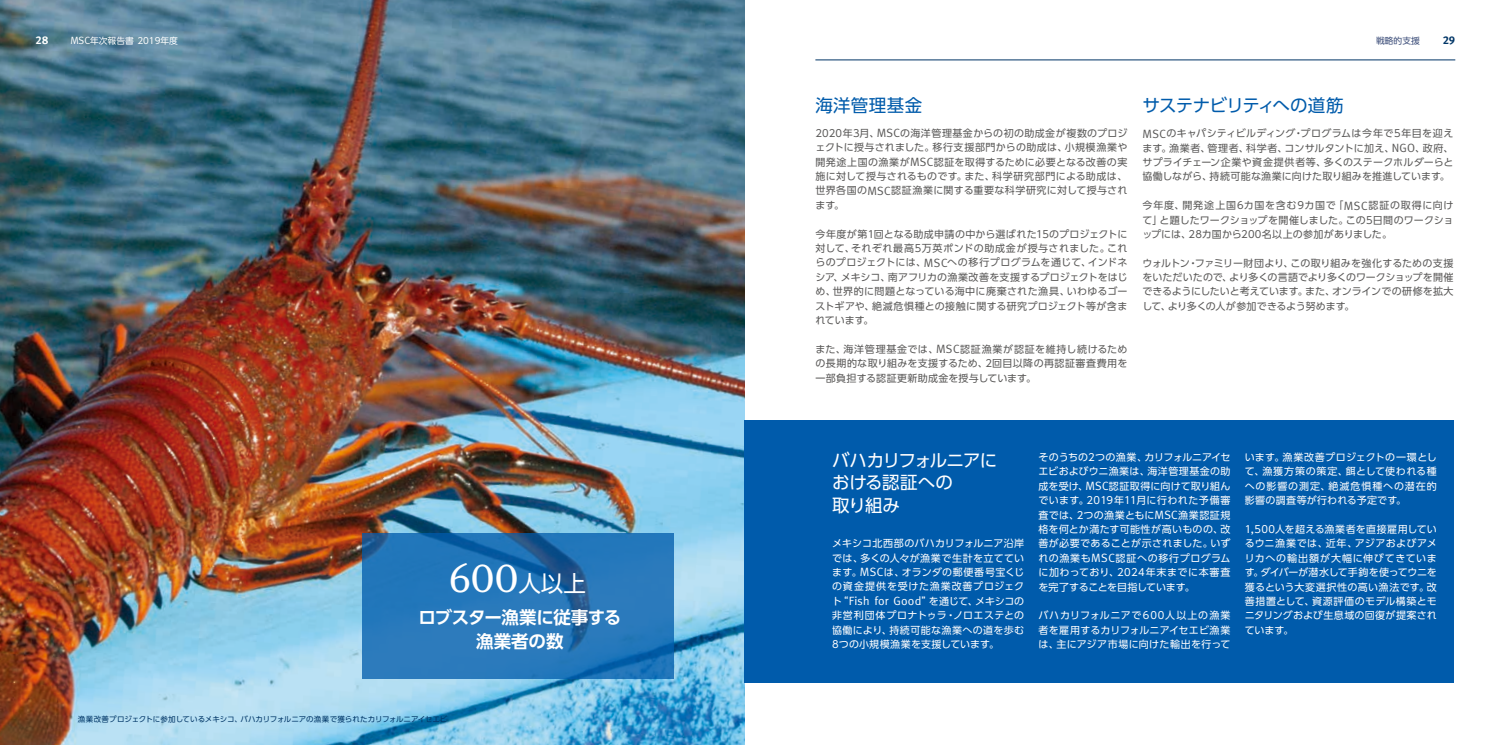
<style>
.page{position:relative;width:1489px;height:745px;background:#fff}
.page>*{position:absolute;margin:0;border:0;box-sizing:border-box;transform-origin:0 0}
.t1{font:41.25px "Meta Serif Pro";color:#fff}
.t2{font:17.5px/22.5px "UD Shin Go Pro";letter-spacing:-.045em;color:#fff}
.t3{font:700 17.5px/23.8px "UD Shin Go Pro De";letter-spacing:-.02em;color:#fff;text-align:center}
.t4{font:17.5px "UD Shin Go Pro";letter-spacing:-.045em;color:#005bab}
.t5{font:17.5px "UD Shin Go Pro";letter-spacing:-.005em;color:#005bab}
.t6{font:700 11.25px "Meta Pro";color:#fff}
.t7{font:700 11.25px "Meta Pro";color:#003566}
.t8{font:10px/14.4px "UD Shin Go Pro";letter-spacing:.015em;color:#595857;text-align:justify}
.t9{font:10px/14.4px "UD Shin Go Pro";letter-spacing:.035em;color:#fff;text-align:justify}
.t10{font:8.75px "UD Shin Go Pro";color:#fff}
.t11{font:8.75px "UD Shin Go Pro";color:#3f507b}
.t12{font:7.5px "UD Shin Go Pro";letter-spacing:-.01em;color:#003566}
.s1{font-family:"Meta";font-size:10.5px}
.s2{font-family:"UD Shin Go Pro";font-size:22.5px}
.s3{font-family:"Meta";font-size:12px}
</style>
<div class="page">
<img style="left:0;top:0;width:744px;height:744px">
<div style="left:744px;top:420px;width:709px;height:262px;background:#005bab"></div>
<svg style="left:361px;top:533px;width:312px;height:145px;fill:#2678bb"></svg>
<hr style="left:815px;top:60px;width:640px;height:1px;background:#003566">
<p class="t6" style="left:35px;top:33px;width:15px">28</p>
<p class="t10" style="left:71px;top:33px;width:109px"><span class="s1">MSC</span>年次報告書 2019年度</p>
<p class="t11" style="left:1375px;top:33px;width:45px">戦略的支援</p>
<p class="t7" style="left:1442px;top:33px;width:14px">29</p>
<h1 class="t1" style="left:449px;top:547px;width:138px">600<span class="s2">人以上</span></h1>
<h2 class="t3" style="left:418px;top:604px;width:204px">ロブスター漁業に従事する漁業者の数</h2>
<p class="t12" style="left:78px;top:712px;width:371px">漁業改善プロジェクトに参加しているメキシコ、バハカリフォルニアの漁業で獲られたカリフォルニアイセエビ</p>
<h2 class="t5" style="left:815px;top:91px;width:108px">海洋管理基金</h2>
<p class="t8" style="left:815px;top:125px;width:313px">2020年3月、<span class="s3">MSC</span>の海洋管理基金からの初の助成金が複数のプロジェクトに授与されました。移行支援部門からの助成は、小規模漁業や開発途上国の漁業が<span class="s3">MSC</span>認証を取得するために必要となる改善の実施に対して授与されるものです。また、科学研究部門による助成は、世界各国の<span class="s3">MSC</span>認証漁業に関する重要な科学研究に対して授与されます。</p>
<p class="t8" style="left:815px;top:226px;width:313px">今年度が第1回となる助成申請の中から選ばれた15のプロジェクトに対して、それぞれ最高5万英ポンドの助成金が授与されました。これらのプロジェクトには、<span class="s3">MSC</span>への移行プログラムを通じて、インドネシア、メキシコ、南アフリカの漁業改善を支援するプロジェクトをはじめ、世界的に問題となっている海中に廃棄された漁具、いわゆるゴーストギアや、絶滅危惧種との接触に関する研究プロジェクト等が含まれています。</p>
<p class="t8" style="left:815px;top:341px;width:313px">また、海洋管理基金では、<span class="s3">MSC</span>認証漁業が認証を維持し続けるための長期的な取り組みを支援するため、2回目以降の再認証審査費用を一部負担する認証更新助成金を授与しています。</p>
<h2 class="t4" style="left:1142px;top:91px;width:203px">サステナビリティへの道筋</h2>
<p class="t8" style="left:1142px;top:126px;width:313px"><span class="s3">MSC</span>のキャパシティビルディング・プログラムは今年で5年目を迎えます。漁業者、管理者、科学者、コンサルタントに加え、<span class="s3">NGO</span>、政府、サプライチェーン企業や資金提供者等、多くのステークホルダーらと協働しながら、持続可能な漁業に向けた取り組みを推進しています。</p>
<p class="t8" style="left:1142px;top:198px;width:313px">今年度、開発途上国6カ国を含む9カ国で「<span class="s3">MSC</span>認証の取得に向けて」と題したワークショップを開催しました。この5日間のワークショップには、28カ国から200名以上の参加がありました。</p>
<p class="t8" style="left:1142px;top:255px;width:313px">ウォルトン・ファミリー財団より、この取り組みを強化するための支援をいただいたので、より多くの言語でより多くのワークショップを開催できるようにしたいと考えています。また、オンラインでの研修を拡大して、より多くの人が参加できるよう努めます。</p>
<h2 class="t2" style="left:832px;top:448px;width:167px">バハカリフォルニアにおける認証への<br>取り組み</h2>
<p class="t9" style="left:832px;top:535px;width:193px">メキシコ北西部のバハカリフォルニア沿岸では、多くの人々が漁業で生計を立てています。<span class="s3">MSC</span>は、オランダの郵便番号宝くじの資金提供を受けた漁業改善プロジェクト“<span class="s3">Fish for Good</span>”を通じて、メキシコの非営利団体プロナトゥラ・ノロエステとの協働により、持続可能な漁業への道を歩む8つの小規模漁業を支援しています。</p>
<p class="t9" style="left:1038px;top:449px;width:193px">そのうちの2つの漁業、カリフォルニアイセエビおよびウニ漁業は、海洋管理基金の助成を受け、<span class="s3">MSC</span>認証取得に向けて取り組んでいます。2019年11月に行われた予備審査では、2つの漁業ともに<span class="s3">MSC</span>漁業認証規格を何とか満たす可能性が高いものの、改善が必要であることが示されました。いずれの漁業も<span class="s3">MSC</span>認証への移行プログラムに加わっており、2024年末までに本審査を完了することを目指しています。</p>
<p class="t9" style="left:1038px;top:607px;width:193px">バハカリフォルニアで600人以上の漁業者を雇用するカリフォルニアイセエビ漁業は、主にアジア市場に向けた輸出を行って</p>
<p class="t9" style="left:1244px;top:449px;width:193px">います。漁業改善プロジェクトの一環として、漁獲方策の策定、餌として使われる種への影響の測定、絶滅危惧種への潜在的影響の調査等が行われる予定です。</p>
<p class="t9" style="left:1244px;top:521px;width:193px">1<span class="s3">,</span>500人を超える漁業者を直接雇用しているウニ漁業では、近年、アジアおよびアメリカへの輸出額が大幅に伸びてきています。ダイバーが潜水して手鉤を使ってウニを獲るという大変選択性の高い漁法です。改善措置として、資源評価のモデル構築とモニタリングおよび生息域の回復が提案されています。</p>
</div>
